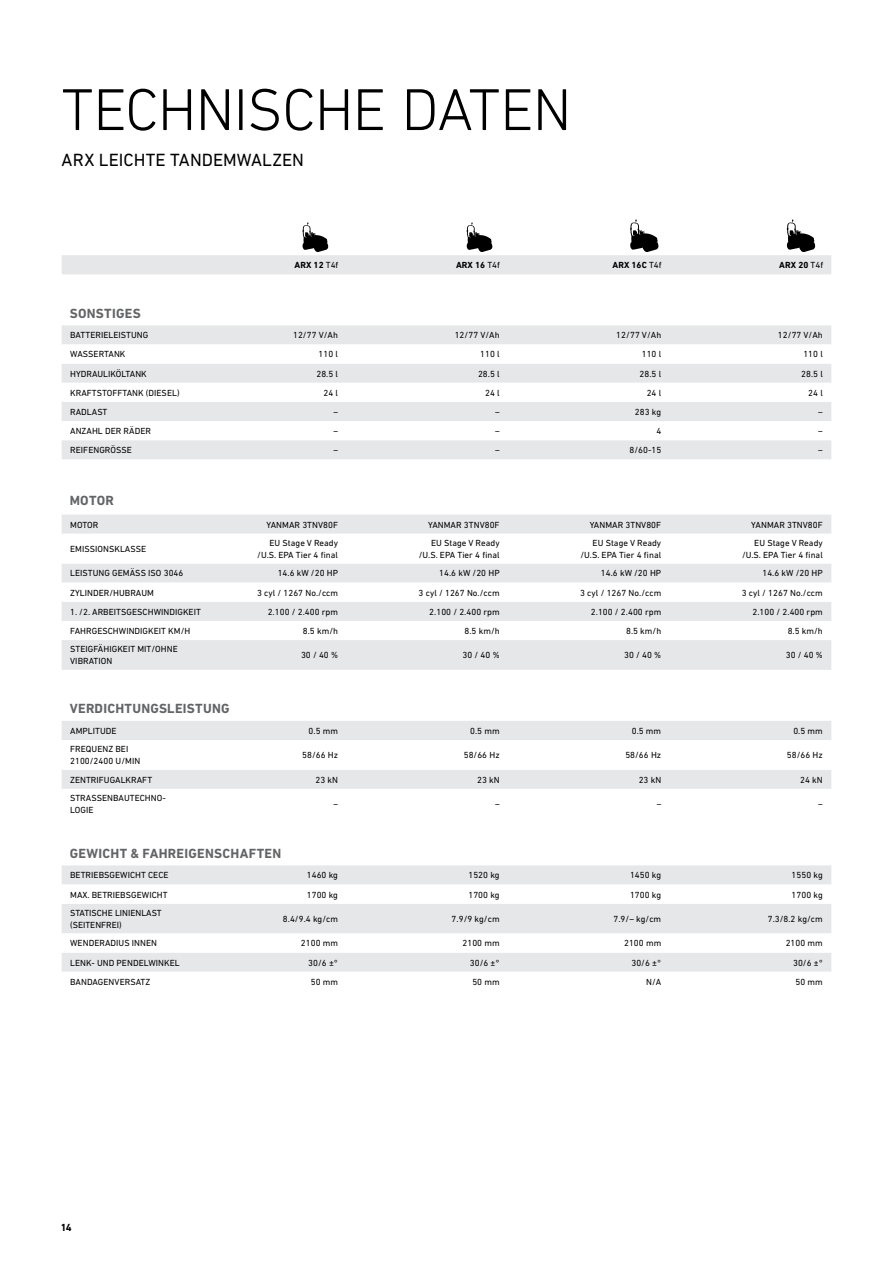
<style>
.page{position:relative;width:893px;height:1263px;background:#fff}
.page>*{position:absolute;margin:0;border:0;box-sizing:border-box;transform-origin:0 0}
.t1{font:300 60px "DIN Next LT Pro";letter-spacing:-.02em;color:#000}
.t2{font:18px "DIN Next LT Pro";color:#000}
.t3{font:700 13.5px "DIN Next LT Pro";letter-spacing:.02em;color:#636466}
.t4{font:700 10.5px "DIN Next LT Pro";color:#000}
.t5{font:9px/12px "DIN Next LT Pro";letter-spacing:.005em;color:#000;text-align:right}
.t6{font:700 9px "DIN Next LT Pro";letter-spacing:.005em;color:#000}
.s1{font-weight:400}
</style>
<div class="page">
<div style="left:62px;top:515px;width:769px;height:155px;background:#e6e7e8"></div>
<svg style="left:62px;top:534px;width:769px;height:106px"></svg>
<div style="left:62px;top:325px;width:769px;height:134px;background:#e6e7e8"></div>
<svg style="left:62px;top:344px;width:769px;height:96px"></svg>
<div style="left:62px;top:865px;width:769px;height:68px;background:#e6e7e8"></div>
<svg style="left:62px;top:884px;width:769px;height:20px"></svg>
<div style="left:62px;top:953px;width:769px;height:19px;background:#e6e7e8"></div>
<div style="left:62px;top:721px;width:769px;height:68px;background:#e6e7e8"></div>
<svg style="left:62px;top:740px;width:769px;height:30px"></svg>
<svg style="left:62px;top:219px;width:769px;height:55px"></svg>
<h1 class="t1" style="left:62px;top:75px;width:512px">TECHNISCHE DATEN</h1>
<h2 class="t2" style="left:62px;top:149px;width:244px">ARX LEICHTE TANDEMWALZEN</h2>
<p class="t6" style="left:295px;top:260px;width:45px">ARX 12 <span class="s1">T4f</span></p>
<p class="t6" style="left:456px;top:260px;width:45px">ARX 16 <span class="s1">T4f</span></p>
<p class="t6" style="left:612px;top:260px;width:51px">ARX 16C <span class="s1">T4f</span></p>
<p class="t6" style="left:779px;top:260px;width:46px">ARX 20 <span class="s1">T4f</span></p>
<h3 class="t3" style="left:70px;top:305px;width:73px">SONSTIGES</h3>
<p class="t5" style="left:70px;top:329px;width:80px">BATTERIELEISTUNG</p>
<p class="t5" style="left:293px;top:329px;width:46px">12/77 V/Ah</p>
<p class="t5" style="left:455px;top:329px;width:46px">12/77 V/Ah</p>
<p class="t5" style="left:616px;top:329px;width:46px">12/77 V/Ah</p>
<p class="t5" style="left:778px;top:329px;width:46px">12/77 V/Ah</p>
<p class="t5" style="left:70px;top:348px;width:57px">WASSERTANK</p>
<p class="t5" style="left:319px;top:348px;width:21px">110 l</p>
<p class="t5" style="left:480px;top:348px;width:21px">110 l</p>
<p class="t5" style="left:642px;top:348px;width:21px">110 l</p>
<p class="t5" style="left:803px;top:348px;width:21px">110 l</p>
<p class="t5" style="left:70px;top:367px;width:78px">HYDRAULIKÖLTANK</p>
<p class="t5" style="left:316px;top:367px;width:23px">28.5 l</p>
<p class="t5" style="left:478px;top:367px;width:23px">28.5 l</p>
<p class="t5" style="left:640px;top:367px;width:23px">28.5 l</p>
<p class="t5" style="left:801px;top:367px;width:23px">28.5 l</p>
<p class="t5" style="left:70px;top:387px;width:111px">KRAFTSTOFFTANK (DIESEL)</p>
<p class="t5" style="left:324px;top:387px;width:16px">24 l</p>
<p class="t5" style="left:485px;top:387px;width:16px">24 l</p>
<p class="t5" style="left:647px;top:387px;width:16px">24 l</p>
<p class="t5" style="left:808px;top:387px;width:16px">24 l</p>
<p class="t5" style="left:70px;top:406px;width:39px">RADLAST</p>
<p class="t5" style="left:333px;top:406px;width:6px">–</p>
<p class="t5" style="left:495px;top:406px;width:6px">–</p>
<p class="t5" style="left:635px;top:406px;width:28px">283 kg</p>
<p class="t5" style="left:818px;top:406px;width:6px">–</p>
<p class="t5" style="left:70px;top:425px;width:82px">ANZAHL DER RÄDER</p>
<p class="t5" style="left:333px;top:425px;width:6px">–</p>
<p class="t5" style="left:495px;top:425px;width:6px">–</p>
<p class="t5" style="left:656px;top:425px;width:6px">4</p>
<p class="t5" style="left:818px;top:425px;width:6px">–</p>
<p class="t5" style="left:70px;top:444px;width:63px">REIFENGRÖSSE</p>
<p class="t5" style="left:333px;top:444px;width:6px">–</p>
<p class="t5" style="left:495px;top:444px;width:6px">–</p>
<p class="t5" style="left:629px;top:444px;width:33px">8/60-15</p>
<p class="t5" style="left:818px;top:444px;width:6px">–</p>
<h3 class="t3" style="left:70px;top:492px;width:46px">MOTOR</h3>
<p class="t5" style="left:70px;top:518px;width:30px">MOTOR</p>
<p class="t5" style="left:267px;top:518px;width:73px">YANMAR 3TNV80F</p>
<p class="t5" style="left:428px;top:518px;width:73px">YANMAR 3TNV80F</p>
<p class="t5" style="left:590px;top:518px;width:73px">YANMAR 3TNV80F</p>
<p class="t5" style="left:751px;top:518px;width:73px">YANMAR 3TNV80F</p>
<p class="t5" style="left:70px;top:543px;width:78px">EMISSIONSKLASSE</p>
<p class="t5" style="left:257px;top:537px;width:82px">EU Stage V Ready /U.S. EPA Tier 4 final</p>
<p class="t5" style="left:419px;top:537px;width:82px">EU Stage V Ready /U.S. EPA Tier 4 final</p>
<p class="t5" style="left:580px;top:537px;width:82px">EU Stage V Ready /U.S. EPA Tier 4 final</p>
<p class="t5" style="left:742px;top:537px;width:82px">EU Stage V Ready /U.S. EPA Tier 4 final</p>
<p class="t5" style="left:70px;top:567px;width:115px">LEISTUNG GEMÄSS ISO 3046</p>
<p class="t5" style="left:278px;top:567px;width:62px">14.6 kW /20 HP</p>
<p class="t5" style="left:439px;top:567px;width:62px">14.6 kW /20 HP</p>
<p class="t5" style="left:601px;top:567px;width:62px">14.6 kW /20 HP</p>
<p class="t5" style="left:762px;top:567px;width:62px">14.6 kW /20 HP</p>
<p class="t5" style="left:70px;top:586px;width:85px">ZYLINDER/HUBRAUM</p>
<p class="t5" style="left:257px;top:586px;width:83px">3 cyl / 1267 No./ccm</p>
<p class="t5" style="left:419px;top:586px;width:83px">3 cyl / 1267 No./ccm</p>
<p class="t5" style="left:580px;top:586px;width:83px">3 cyl / 1267 No./ccm</p>
<p class="t5" style="left:742px;top:586px;width:83px">3 cyl / 1267 No./ccm</p>
<p class="t5" style="left:70px;top:605px;width:132px">1. /2. ARBEITSGESCHWINDIGKEIT</p>
<p class="t5" style="left:268px;top:605px;width:72px">2.100 / 2.400 rpm</p>
<p class="t5" style="left:429px;top:605px;width:72px">2.100 / 2.400 rpm</p>
<p class="t5" style="left:591px;top:605px;width:72px">2.100 / 2.400 rpm</p>
<p class="t5" style="left:752px;top:605px;width:72px">2.100 / 2.400 rpm</p>
<p class="t5" style="left:70px;top:625px;width:122px">FAHRGESCHWINDIGKEIT KM/H</p>
<p class="t5" style="left:303px;top:625px;width:37px">8.5 km/h</p>
<p class="t5" style="left:464px;top:625px;width:37px">8.5 km/h</p>
<p class="t5" style="left:626px;top:625px;width:37px">8.5 km/h</p>
<p class="t5" style="left:788px;top:625px;width:37px">8.5 km/h</p>
<p class="t5" style="left:70px;top:643px;width:109px;text-align:left">STEIGFÄHIGKEIT MIT/OHNE<br>VIBRATION</p>
<p class="t5" style="left:301px;top:649px;width:39px">30 / 40 %</p>
<p class="t5" style="left:463px;top:649px;width:39px">30 / 40 %</p>
<p class="t5" style="left:624px;top:649px;width:39px">30 / 40 %</p>
<p class="t5" style="left:786px;top:649px;width:39px">30 / 40 %</p>
<h3 class="t3" style="left:70px;top:701px;width:161px">VERDICHTUNGSLEISTUNG</h3>
<p class="t5" style="left:70px;top:725px;width:48px">AMPLITUDE</p>
<p class="t5" style="left:309px;top:725px;width:31px">0.5 mm</p>
<p class="t5" style="left:470px;top:725px;width:31px">0.5 mm</p>
<p class="t5" style="left:632px;top:725px;width:31px">0.5 mm</p>
<p class="t5" style="left:793px;top:725px;width:31px">0.5 mm</p>
<p class="t5" style="left:70px;top:743px;width:72px;text-align:left">FREQUENZ BEI<br>2100/2400 U/MIN</p>
<p class="t5" style="left:302px;top:749px;width:37px">58/66 Hz</p>
<p class="t5" style="left:464px;top:749px;width:37px">58/66 Hz</p>
<p class="t5" style="left:625px;top:749px;width:37px">58/66 Hz</p>
<p class="t5" style="left:787px;top:749px;width:37px">58/66 Hz</p>
<p class="t5" style="left:70px;top:773px;width:83px">ZENTRIFUGALKRAFT</p>
<p class="t5" style="left:315px;top:773px;width:24px">23 kN</p>
<p class="t5" style="left:477px;top:773px;width:24px">23 kN</p>
<p class="t5" style="left:639px;top:773px;width:24px">23 kN</p>
<p class="t5" style="left:800px;top:773px;width:24px">24 kN</p>
<p class="t5" style="left:70px;top:792px;width:97px;text-align:left">STRASSENBAUTECHNO-<br>LOGIE</p>
<p class="t5" style="left:333px;top:798px;width:6px">–</p>
<p class="t5" style="left:495px;top:798px;width:6px">–</p>
<p class="t5" style="left:657px;top:798px;width:6px">–</p>
<p class="t5" style="left:818px;top:798px;width:6px">–</p>
<h3 class="t3" style="left:70px;top:845px;width:213px">GEWICHT &amp; FAHREIGENSCHAFTEN</h3>
<p class="t5" style="left:70px;top:869px;width:100px">BETRIEBSGEWICHT CECE</p>
<p class="t5" style="left:307px;top:869px;width:33px">1460 kg</p>
<p class="t5" style="left:468px;top:869px;width:33px">1520 kg</p>
<p class="t5" style="left:630px;top:869px;width:33px">1450 kg</p>
<p class="t5" style="left:792px;top:869px;width:33px">1550 kg</p>
<p class="t5" style="left:70px;top:888px;width:99px">MAX. BETRIEBSGEWICHT</p>
<p class="t5" style="left:307px;top:888px;width:33px">1700 kg</p>
<p class="t5" style="left:468px;top:888px;width:33px">1700 kg</p>
<p class="t5" style="left:630px;top:888px;width:33px">1700 kg</p>
<p class="t5" style="left:792px;top:888px;width:33px">1700 kg</p>
<p class="t5" style="left:70px;top:907px;width:93px;text-align:left">STATISCHE LINIENLAST (SEITENFREI)</p>
<p class="t5" style="left:283px;top:913px;width:57px">8.4/9.4 kg/cm</p>
<p class="t5" style="left:452px;top:913px;width:50px">7.9/9 kg/cm</p>
<p class="t5" style="left:613px;top:913px;width:49px">7.9/– kg/cm</p>
<p class="t5" style="left:768px;top:913px;width:57px">7.3/8.2 kg/cm</p>
<p class="t5" style="left:70px;top:937px;width:88px">WENDERADIUS INNEN</p>
<p class="t5" style="left:301px;top:937px;width:39px">2100 mm</p>
<p class="t5" style="left:462px;top:937px;width:39px">2100 mm</p>
<p class="t5" style="left:624px;top:937px;width:39px">2100 mm</p>
<p class="t5" style="left:786px;top:937px;width:39px">2100 mm</p>
<p class="t5" style="left:70px;top:956px;width:111px">LENK- UND PENDELWINKEL</p>
<p class="t5" style="left:308px;top:956px;width:31px">30/6 ±°</p>
<p class="t5" style="left:470px;top:956px;width:31px">30/6 ±°</p>
<p class="t5" style="left:631px;top:956px;width:31px">30/6 ±°</p>
<p class="t5" style="left:793px;top:956px;width:31px">30/6 ±°</p>
<p class="t5" style="left:70px;top:975px;width:82px">BANDAGENVERSATZ</p>
<p class="t5" style="left:311px;top:975px;width:29px">50 mm</p>
<p class="t5" style="left:472px;top:975px;width:29px">50 mm</p>
<p class="t5" style="left:646px;top:975px;width:17px">N/A</p>
<p class="t5" style="left:796px;top:975px;width:29px">50 mm</p>
<p class="t4" style="left:62px;top:1221px;width:12px">14</p>
</div>
